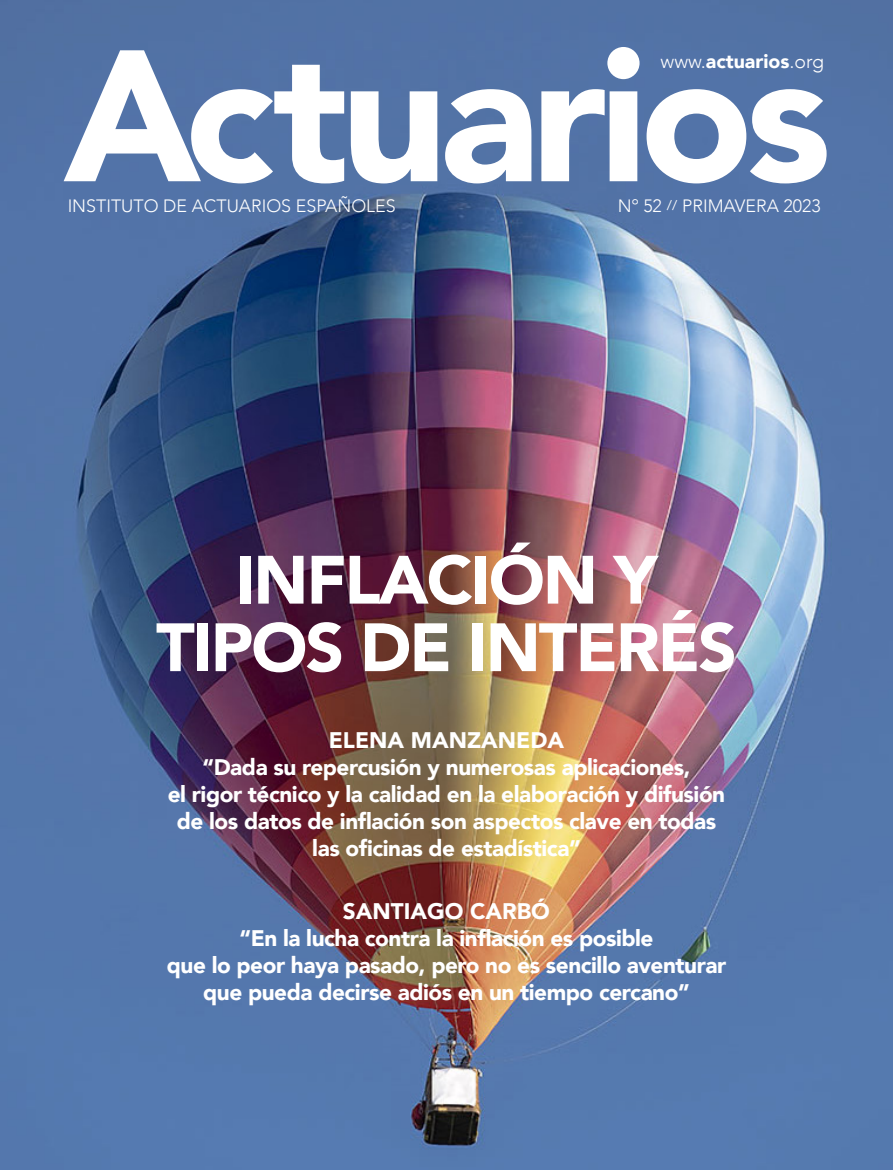
<style>
.page{position:relative;width:893px;height:1170px;background:#fff}
.page>*{position:absolute;margin:0;border:0;box-sizing:border-box;transform-origin:0 0}
._000_titulo_1{font:900 184.8px "Avenir LT Std";letter-spacing:-.04em;color:#fff}
.t1{font:900 67.5px/67.5px "Avenir";letter-spacing:-.03em;color:#fff;text-align:center}
._01ladillo01{font:900 22.5px/27px "Avenir";letter-spacing:-.02em;color:#fff;text-align:center}
._01ladillo01-2{font:900 22.5px "Avenir";color:#fff}
.t2{font:900 19.5px "Avenir";color:#fff}
.t3{font:300 17.85px "Avenir";color:#fff}
.s1{font-weight:300}
.s2{font-weight:400;font-size:14.1px}
</style>
<div class="page">
<img style="left:1px;top:0;width:892px;height:1169px">
<img style="left:0;top:0;width:1px;height:1169px">
<svg style="left:0;top:1017px;width:1px;height:115px"></svg>
<p class="_000_titulo_1" style="left:64px;top:5px;width:769px">Actuarios</p>
<p class="t2" style="left:661px;top:44px;width:165px"><span class="s1">www.</span>actuarios<span class="s1">.org</span></p>
<p class="t3" style="left:68px;top:195px;width:330px">INSTITUTO DE ACTUARIOS ESPAÑOLES</p>
<p class="t3" style="left:618px;top:195px;width:204px">Nº 52 <span class="s2">//</span> PRIMAVERA 2023</p>
<p class="t1" style="left:156px;top:544px;width:582px">INFLACIÓN Y<br>TIPOS DE INTERÉS</p>
<p class="_01ladillo01-2" style="left:329px;top:721px;width:237px">ELENA MANZANEDA</p>
<p class="_01ladillo01" style="left:168px;top:753px;width:559px">“Dada su repercusión y numerosas aplicaciones,<br>el rigor técnico y la calidad en la elaboración y difusión de los datos de inflación son aspectos clave en todas las oficinas de estadística”</p>
<p class="_01ladillo01-2" style="left:343px;top:891px;width:209px">SANTIAGO CARBÓ</p>
<p class="_01ladillo01" style="left:167px;top:923px;width:561px">“En la lucha contra la inflación es posible<br>que lo peor haya pasado, pero no es sencillo aventurar que pueda decirse adiós en un tiempo cercano”</p>
</div>
